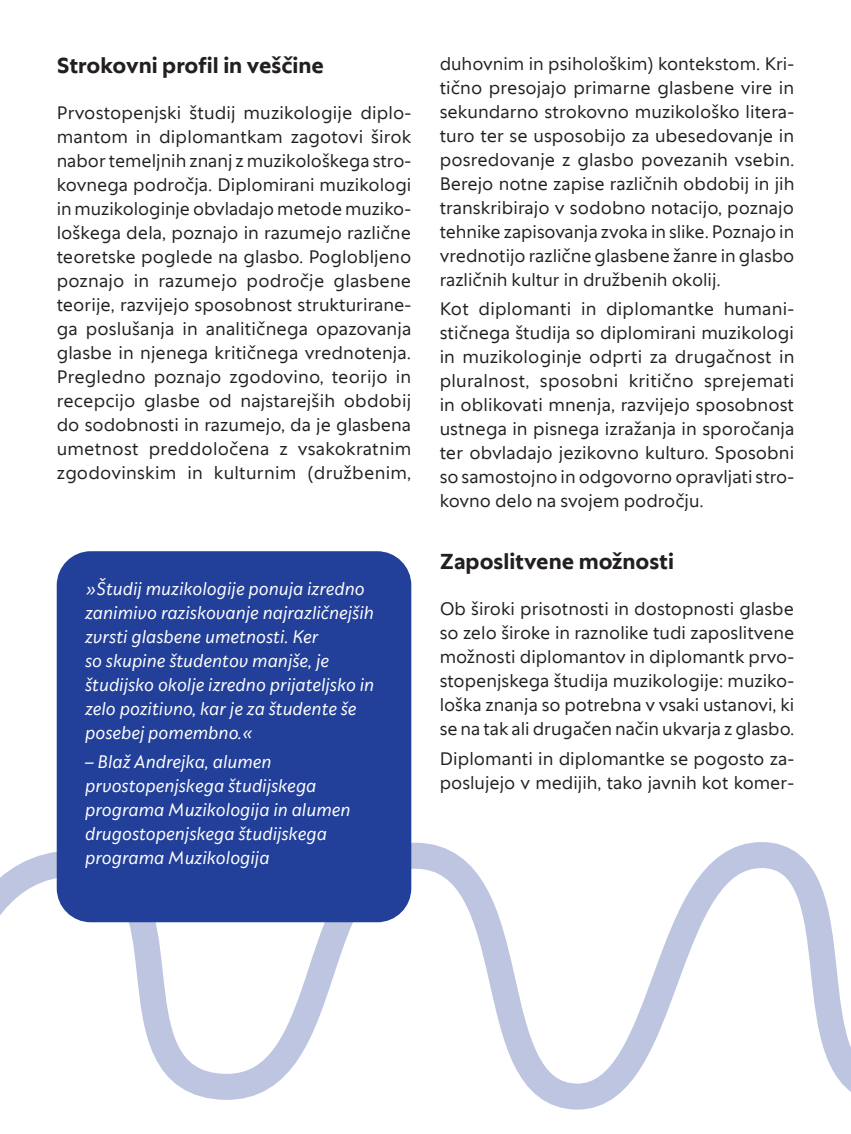
<style>
.page{position:relative;width:851px;height:1134px;background:#fff}
.page>*{position:absolute;margin:0;border:0;box-sizing:border-box;transform-origin:0 0}
.mednaslov{font:700 22px "Univerza Sans";color:#231f20}
.tekst{font:18px/24px "Univerza Sans";color:#231f20;text-align:justify}
.izjava{font:italic 18px/24px "Univerza Sans";color:#fff}
</style>
<div class="page">
<svg style="left:0;top:830px;width:850px;height:280px"></svg>
<div style="left:57px;top:551px;width:354px;height:371px;background:#223f99;border-radius:34px"></div>
<p class="mednaslov" style="left:57px;top:48px;width:269px">Strokovni profil in veščine</p>
<p class="tekst" style="left:57px;top:100px;width:356px">Prvostopenjski študij muzikologije diplo&shy;mantom in diplomantkam zagotovi širok nabor temeljnih znanj z muzikološkega stro&shy;kovnega področja. Diplomirani muzikologi in muzikologinje obvladajo metode muziko&shy;loškega dela, poznajo in razumejo različne teoretske poglede na glasbo. Poglobljeno poznajo in razumejo področje glasbene teorije, razvijejo sposobnost strukturirane&shy;ga poslušanja in analitičnega opazovanja glasbe in njenega kritičnega vrednotenja.<br>Pregledno poznajo zgodovino, teorijo in recepcijo glasbe od najstarejših obdobij do sodobnosti in razumejo, da je glasbena umetnost preddoločena z vsakokratnim zgodovinskim in kulturnim (družbenim,</p>
<p class="izjava" style="left:85px;top:575px;width:291px">»Študij muzikologije ponuja izredno zanimivo raziskovanje najrazličnejših zvrsti glasbene umetnosti. Ker<br>so skupine študentov manjše, je študijsko okolje izredno prijateljsko in zelo pozitivno, kar je za študente še posebej pomembno.«</p>
<p class="izjava" style="left:85px;top:749px;width:267px">– Blaž Andrejka, alumen prvostopenjskega študijskega programa Muzikologija in alumen drugostopenjskega študijskega programa Muzikologija</p>
<p class="tekst" style="left:439px;top:51px;width:356px">duhovnim in psihološkim) kontekstom. Kri&shy;tično presojajo primarne glasbene vire in sekundarno strokovno muzikološko litera&shy;turo ter se usposobijo za ubesedovanje in posredovanje z glasbo povezanih vsebin.<br>Berejo notne zapise različnih obdobij in jih transkribirajo v sodobno notacijo, poznajo tehnike zapisovanja zvoka in slike. Poznajo in vrednotijo različne glasbene žanre in glasbo različnih kultur in družbenih okolij.</p>
<p class="tekst" style="left:439px;top:296px;width:356px">Kot diplomanti in diplomantke humani&shy;stičnega študija so diplomirani muzikologi in muzikologinje odprti za drugačnost in pluralnost, sposobni kritično sprejemati in oblikovati mnenja, razvijejo sposobnost ustnega in pisnega izražanja in sporočanja ter obvladajo jezikovno kulturo. Sposobni so samostojno in odgovorno opravljati stro&shy;kovno delo na svojem področju.</p>
<p class="mednaslov" style="left:439px;top:544px;width:236px">Zaposlitvene možnosti</p>
<p class="tekst" style="left:439px;top:596px;width:356px">Ob široki prisotnosti in dostopnosti glasbe so zelo široke in raznolike tudi zaposlitvene možnosti diplomantov in diplomantk prvo&shy;stopenjskega študija muzikologije: muziko&shy;loška znanja so potrebna v vsaki ustanovi, ki se na tak ali drugačen način ukvarja z glasbo.</p>
<p class="tekst" style="left:439px;top:746px;width:356px">Diplomanti in diplomantke se pogosto za&shy;poslujejo v medijih, tako javnih kot komer-</p>
</div>
